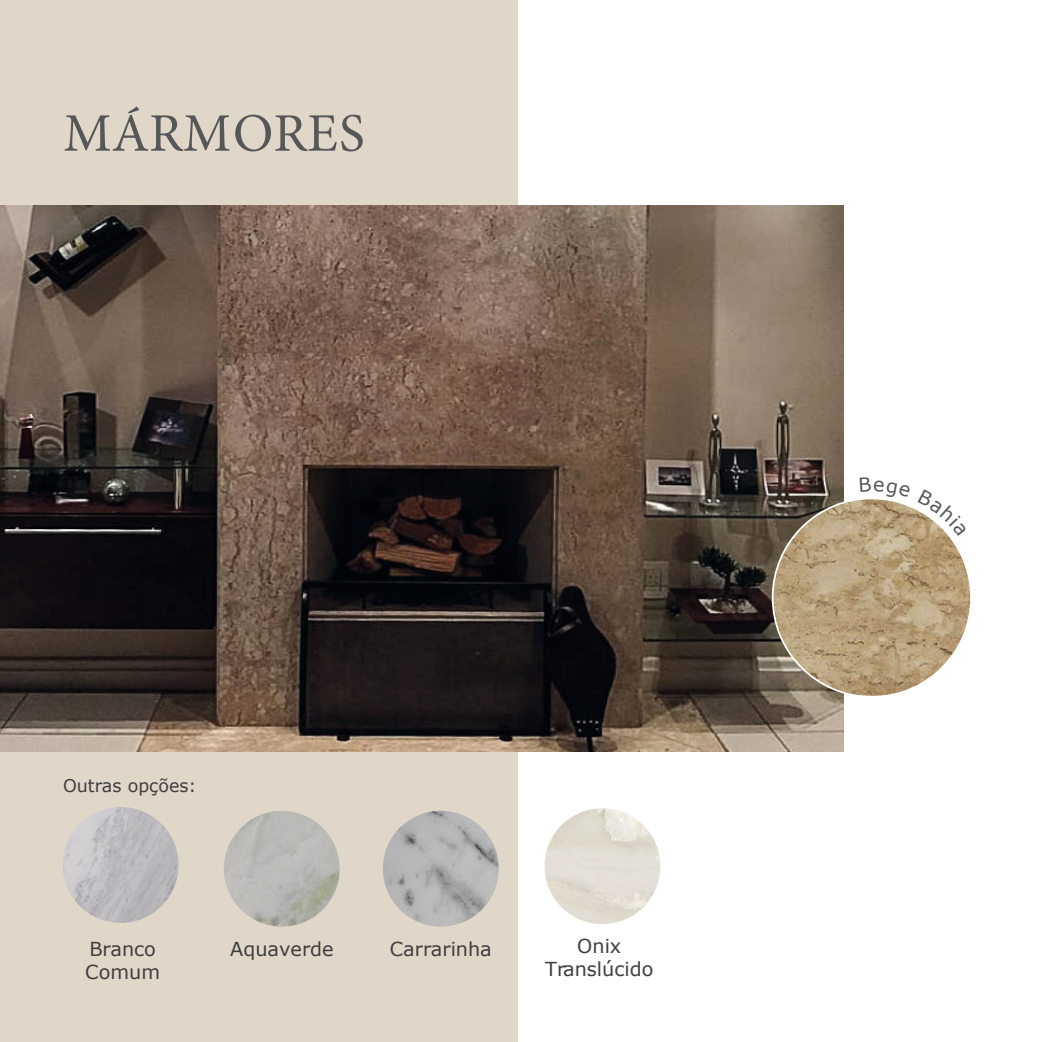
<style>
.page{position:relative;width:1042px;height:1042px;background:#fff}
.page>*{position:absolute;margin:0;border:0;box-sizing:border-box;transform-origin:0 0}
.t1{font:54.25px "Minion Pro";color:#565758}
.t2{font:19.25px/23.1px "Verdana";color:#3e3e3f}
.t3{font:17.5px "Verdana";color:#3e3e3f}
</style>
<div class="page">
<div style="left:0;top:0;width:518px;height:1042px;background:#e1d7c9"></div>
<img style="left:383px;top:811px;width:116px;height:115px;border-radius:58px">
<img style="left:0;top:205px;width:843px;height:546px">
<img style="left:63px;top:807px;width:116px;height:116px;border-radius:58px">
<img style="left:224px;top:811px;width:116px;height:115px;border-radius:58px">
<img style="left:544px;top:808px;width:116px;height:116px;border-radius:58px">
<svg style="left:772px;top:477px;width:199px;height:221px"></svg>
<h1 class="t1" style="left:63px;top:97px;width:303px">MÁRMORES</h1>
<p class="t3" style="left:63px;top:773px;width:135px">Outras opções:</p>
<p class="t2" style="left:85px;top:937px;width:76px">Branco<br>Comum</p>
<p class="t2" style="left:230px;top:937px;width:105px">Aquaverde</p>
<p class="t2" style="left:545px;top:934px;width:110px;text-align:center">Onix<br>Translúcido</p>
<p class="t2" style="left:390px;top:937px;width:104px">Carrarinha</p>
</div>
